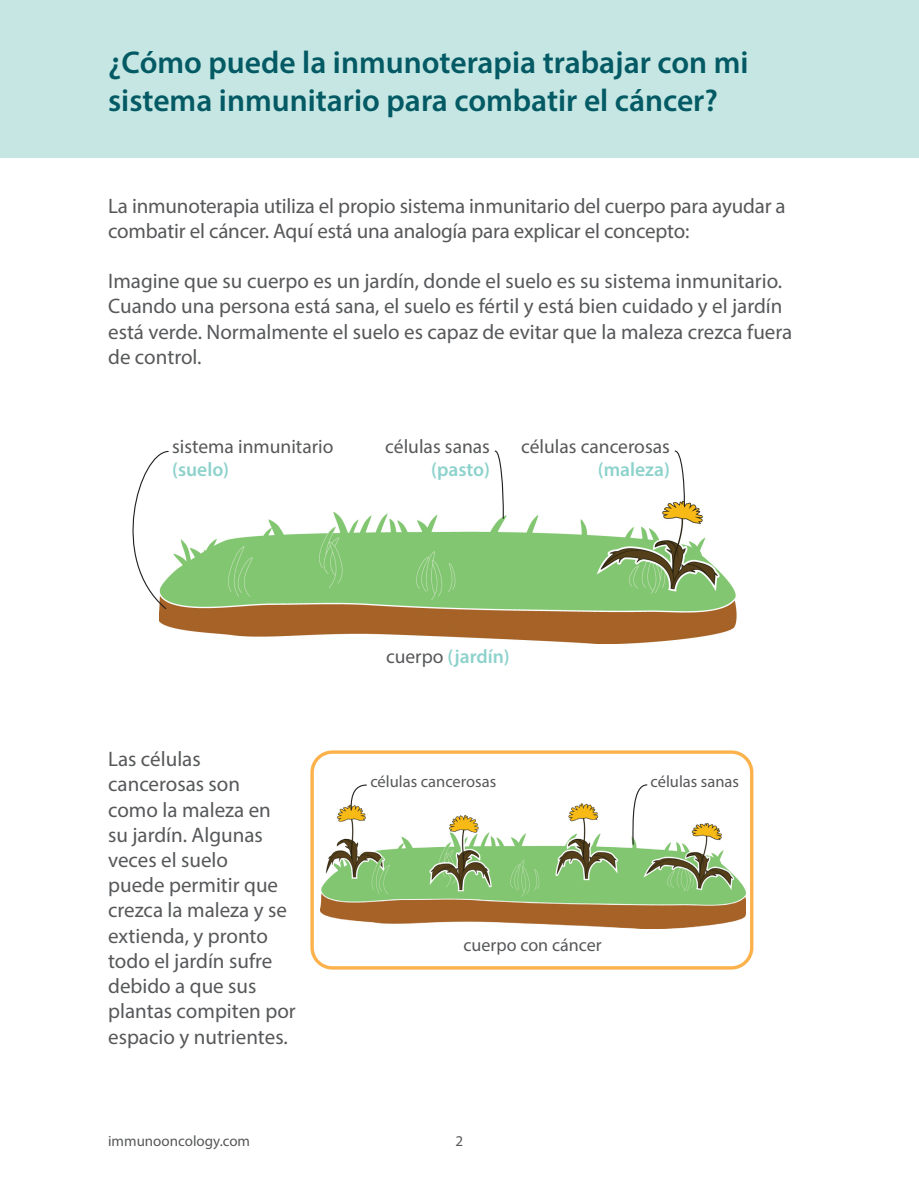
<style>
.page{position:relative;width:919px;height:1189px;background:#fff}
.page>*{position:absolute;margin:0;border:0;box-sizing:border-box;transform-origin:0 0}
.t1{font:600 31.5px/37.8px "Myriad Pro";color:#035a64}
.t2{font:21px/25.2px "Myriad Pro";color:#57585a}
.t3{font:19.5px "Myriad Pro";color:#57585a}
.t4{font:600 19.5px "Myriad Pro";color:#8ed2cc}
.t5{font:18px "Myriad Pro";color:#57585a}
.t6{font:16.5px "Myriad Pro";color:#57585a}
.t7{font:15px "Myriad Pro";color:#57585a}
.s1{font-weight:400;color:#57585a}
</style>
<div class="page">
<div style="left:0;top:0;width:918px;height:158px;background:#c5e6e3"></div>
<div style="left:310px;top:750px;width:443px;height:219px;border:3px solid #fbb24c;border-radius:20px"></div>
<img style="left:159px;top:502px;width:577px;height:141px">
<svg style="left:673px;top:450px;width:12px;height:56px"></svg>
<svg style="left:494px;top:450px;width:10px;height:69px"></svg>
<svg style="left:132px;top:450px;width:37px;height:160px"></svg>
<img style="left:320px;top:803px;width:425px;height:125px">
<svg style="left:350px;top:784px;width:17px;height:27px"></svg>
<svg style="left:631px;top:784px;width:16px;height:61px"></svg>
<h1 class="t1" style="left:108px;top:43px;width:641px">¿Cómo puede la inmunoterapia trabajar con mi sistema inmunitario para combatir el cáncer?</h1>
<p class="t2" style="left:108px;top:192px;width:678px">La inmunoterapia utiliza el propio sistema inmunitario del cuerpo para ayudar a combatir el cáncer. Aquí está una analogía para explicar el concepto:</p>
<p class="t2" style="left:108px;top:268px;width:685px">Imagine que su cuerpo es un jardín, donde el suelo es su sistema inmunitario.<br>Cuando una persona está sana, el suelo es fértil y está bien cuidado y el jardín está verde. Normalmente el suelo es capaz de evitar que la maleza crezca fuera de control.</p>
<p class="t3" style="left:172px;top:434px;width:163px">sistema inmunitario</p>
<p class="t4" style="left:172px;top:457px;width:58px">(suelo)</p>
<p class="t3" style="left:385px;top:434px;width:106px">células sanas</p>
<p class="t4" style="left:431px;top:457px;width:60px">(pasto)</p>
<p class="t3" style="left:521px;top:434px;width:150px">células cancerosas</p>
<p class="t4" style="left:597px;top:457px;width:73px">(maleza)</p>
<p class="t2" style="left:108px;top:746px;width:189px">Las células cancerosas son<br>como la maleza en su jardín. Algunas veces el suelo<br>puede permitir que crezca la maleza y se extienda, y pronto todo el jardín sufre debido a que sus plantas compiten por espacio y nutrientes.</p>
<p class="t4" style="left:386px;top:644px;width:125px"><span class="s1">cuerpo</span> (jardín)</p>
<p class="t6" style="left:370px;top:770px;width:127px">células cancerosas</p>
<p class="t6" style="left:650px;top:770px;width:90px">células sanas</p>
<p class="t5" style="left:463px;top:933px;width:140px">cuerpo con cáncer</p>
<p class="t7" style="left:108px;top:1131px;width:143px">immunooncology.com</p>
<p class="t7" style="left:455px;top:1131px;width:9px">2</p>
</div>
